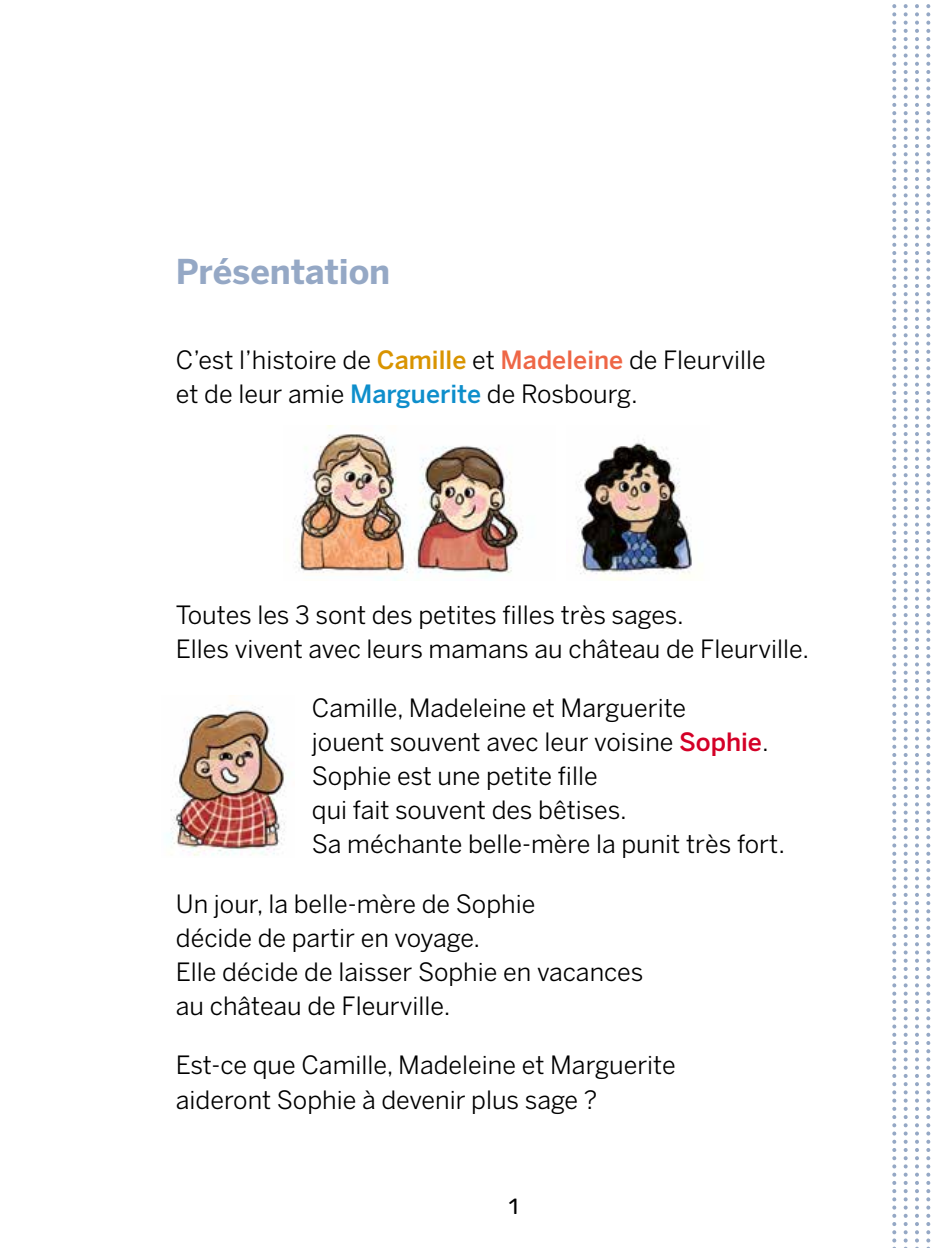
<style>
.page{position:relative;width:936px;height:1248px;background:#fff}
.page>*{position:absolute;margin:0;border:0;box-sizing:border-box;transform-origin:0 0}
.t1{font:700 34px "Benton Sans";letter-spacing:-.005em;color:#95a8c5}
.t2{font:25px/34px "Benton Sans";color:#000}
.t3{font:22px "Rubik";color:#000}
.s1{font-weight:500;color:#d99400}
.s2{font-weight:500;color:#ee6646}
.s3{font-weight:500;color:#0e8ecb}
.s4{font-weight:500;color:#d40027}
</style>
<div class="page">
<img style="left:166px;top:705px;width:120px;height:151px">
<img style="left:577px;top:439px;width:115px;height:141px">
<img style="left:294px;top:426px;width:229px;height:154px">
<svg style="left:926px;top:4px;width:5px;height:1244px"></svg>
<svg style="left:915px;top:4px;width:3px;height:1244px"></svg>
<svg style="left:903px;top:4px;width:4px;height:1244px"></svg>
<svg style="left:892px;top:4px;width:4px;height:1244px"></svg>
<h1 class="t1" style="left:176px;top:251px;width:216px">Présentation</h1>
<p class="t2" style="left:176px;top:342px;width:591px">C’est l’histoire de <span class="s1">Camille</span> et <span class="s2">Madeleine</span> de Fleurville et de leur amie <span class="s3">Marguerite</span> de Rosbourg.</p>
<p class="t2" style="left:176px;top:597px;width:634px">Toutes les 3 sont des petites filles très sages.<br>Elles vivent avec leurs mamans au château de Fleurville.</p>
<p class="t2" style="left:312px;top:690px;width:474px">Camille, Madeleine et Marguerite<br>jouent souvent avec leur voisine <span class="s4">Sophie</span>.<br>Sophie est une petite fille<br>qui fait souvent des bêtises.<br>Sa méchante belle-mère la punit très fort.</p>
<p class="t2" style="left:176px;top:886px;width:469px">Un jour, la belle-mère de Sophie<br>décide de partir en voyage.<br>Elle décide de laisser Sophie en vacances au château de Fleurville.</p>
<p class="t2" style="left:176px;top:1047px;width:501px">Est-ce que Camille, Madeleine et Marguerite aideront Sophie à devenir plus sage ?</p>
<p class="t3" style="left:508px;top:1193px;width:11px">1</p>
</div>
